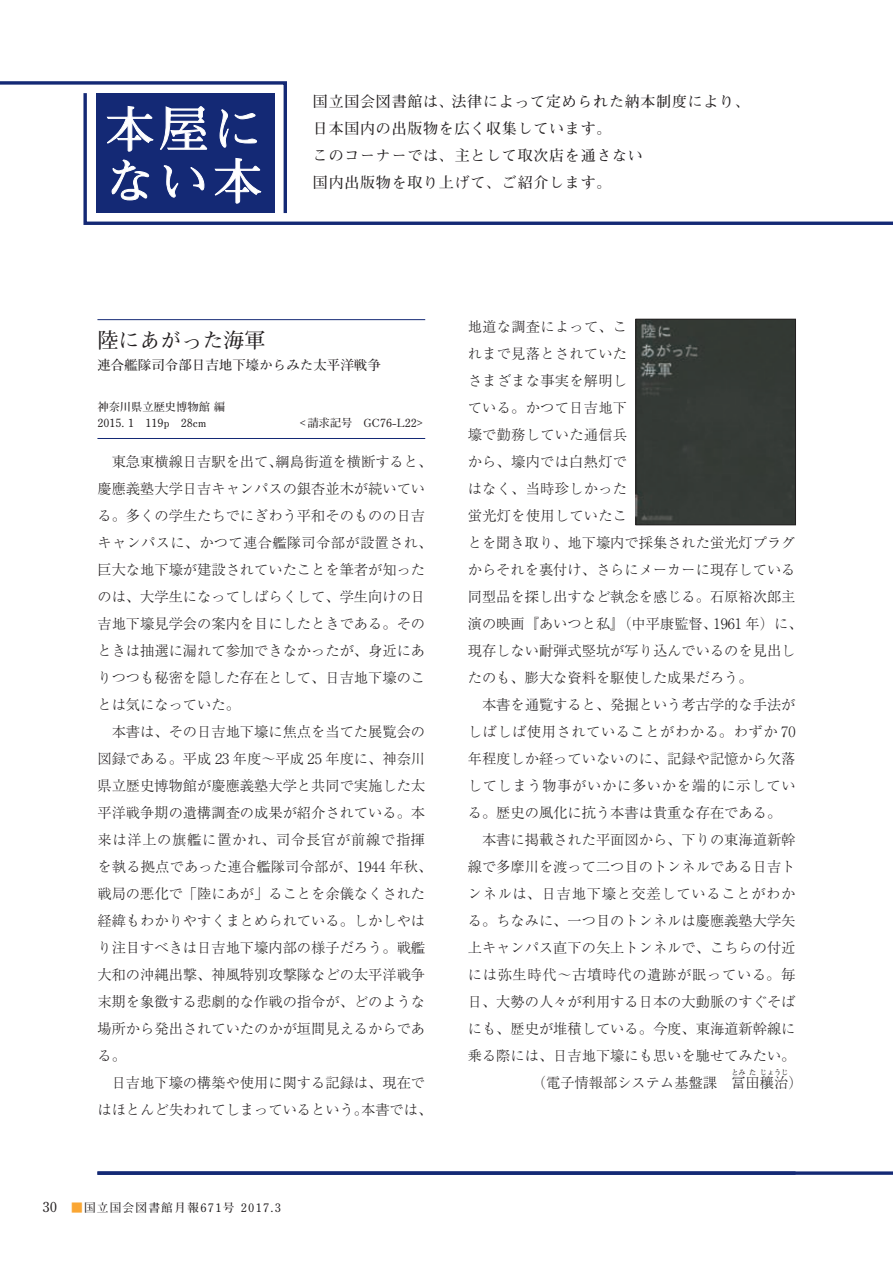
<style>
.page{position:relative;width:893px;height:1263px;background:#fff}
.page>*{position:absolute;margin:0;border:0;box-sizing:border-box;transform-origin:0 0}
.t1{font:21px "Futo Min A101 Pro Bold 90 msp RKSJ H";color:#231f20}
.t2{font:15px/27px "Futo Min A101 Pro Bold 90 msp RKSJ H";letter-spacing:.05em;color:#231f20}
.t3{font:14.25px/27px "Ryumin Pro Light 90 msp RKSJ H";color:#231f20}
.t4{font:14.25px "Ryumin Pro Light 90 msp RKSJ H";letter-spacing:.02em;color:#231f20}
.t5{font:14.25px "Ryumin Pro Light 90 msp RKSJ H";letter-spacing:.05em;color:#231f20}
.t6{font:14.25px "Ryumin Pro Light 90 msp RKSJ H";letter-spacing:.04em;color:#231f20}
.t7{font:13.5px "Futo Min A101 Pro Bold 90 msp RKSJ H";color:#231f20}
.t8{font:11.7px "Futo Min A101 Pro Bold 90 msp RKSJ H";letter-spacing:.1em;color:#231f20}
.t9{font:11.25px/15.8px "Futo Min A101 Pro Bold 90 msp RKSJ H";color:#231f20}
.t10{font:7.2px "Ryumin Pro Light 90 msp RKSJ H";color:#231f20}
.s1{font-size:13.8px}
.s2{color:#faa633}
</style>
<div class="page">
<svg style="left:83px;top:216px;width:810px;height:9px"></svg>
<svg style="left:0;top:81px;width:287px;height:135px"></svg>
<hr style="left:97px;top:319px;width:328px;height:1px;background:#142975">
<svg style="left:795px;top:1171px;width:98px;height:4px"></svg>
<hr style="left:97px;top:438px;width:328px;height:1px;background:#142975">
<svg style="left:97px;top:1171px;width:698px;height:4px;background:#1f347b"></svg>
<div style="left:638px;top:321px;width:156px;height:202px;background:#353a36"></div>
<div style="left:636px;top:319px;width:160px;height:206px;border:1px solid #231f20"></div>
<p class="t2" style="left:313px;top:90px;width:439px">国立国会図書館は、法律によって定められた納本制度により、日本国内の出版物を広く収集しています。<br>このコーナーでは、主として取次店を通さない<br>国内出版物を取り上げて、ご紹介します。</p>
<h1 class="t1" style="left:97px;top:333px;width:169px">陸にあがった海軍</h1>
<p class="t7" style="left:97px;top:360px;width:285px">連合艦隊司令部日吉地下壕からみた太平洋戦争</p>
<p class="t9" style="left:97px;top:401px;width:140px">神奈川県立歴史博物館 編　<br>2015. 1　119p　28cm　</p>
<p class="t9" style="left:300px;top:417px;width:125px">&lt;請求記号　GC76-L22&gt;</p>
<p class="t3" style="left:97px;top:450px;width:336px">　東急東横線日吉駅を出て、綱島街道を横断すると、慶應義塾大学日吉キャンパスの銀杏並木が続いている。多くの学生たちでにぎわう平和そのものの日吉キャンパスに、かつて連合艦隊司令部が設置され、巨大な地下壕が建設されていたことを筆者が知ったのは、大学生になってしばらくして、学生向けの日吉地下壕見学会の案内を目にしたときである。そのときは抽選に漏れて参加できなかったが、身近にありつつも秘密を隠した存在として、日吉地下壕のことは気になっていた。<br>　本書は、その日吉地下壕に焦点を当てた展覧会の図録である。平成 23 年度～平成 25 年度に、神奈川県立歴史博物館が慶應義塾大学と共同で実施した太平洋戦争期の遺構調査の成果が紹介されている。本来は洋上の旗艦に置かれ、司令長官が前線で指揮を執る拠点であった連合艦隊司令部が、1944 年秋、戦局の悪化で「陸にあが」ることを余儀なくされた経緯もわかりやすくまとめられている。しかしやはり注目すべきは日吉地下壕内部の様子だろう。戦艦大和の沖縄出撃、神風特別攻撃隊などの太平洋戦争末期を象徴する悲劇的な作戦の指令が、どのような場所から発出されていたのかが垣間見えるからである。<br>　日吉地下壕の構築や使用に関する記録は、現在ではほとんど失われてしまっているという。本書では、</p>
<p class="t8" style="left:43px;top:1203px;width:240px"><span class="s1">30　</span><span class="s2">■</span>国立国会図書館月報671号 2017.3</p>
<p class="t4" style="left:468px;top:322px;width:161px">地道な調査によって、こ</p>
<p class="t4" style="left:468px;top:349px;width:161px">れまで見落とされていた</p>
<p class="t4" style="left:468px;top:376px;width:161px">さまざまな事実を解明し</p>
<p class="t4" style="left:468px;top:403px;width:161px">ている。かつて日吉地下</p>
<p class="t4" style="left:468px;top:430px;width:161px">壕で勤務していた通信兵</p>
<p class="t4" style="left:468px;top:457px;width:161px">から、壕内では白熱灯で</p>
<p class="t4" style="left:468px;top:484px;width:161px">はなく、当時珍しかった</p>
<p class="t4" style="left:468px;top:511px;width:161px">蛍光灯を使用していたこ</p>
<p class="t3" style="left:468px;top:531px;width:329px">とを聞き取り、地下壕内で採集された蛍光灯プラグ</p>
<p class="t3" style="left:468px;top:558px;width:329px">からそれを裏付け、さらにメーカーに現存している</p>
<p class="t3" style="left:468px;top:585px;width:329px">同型品を探し出すなど執念を感じる。石原裕次郎主</p>
<p class="t3" style="left:468px;top:612px;width:336px">演の映画『あいつと私』（中平康監督、1961 年）に、</p>
<p class="t3" style="left:468px;top:639px;width:329px">現存しない耐弾式竪坑が写り込んでいるのを見出し</p>
<p class="t3" style="left:468px;top:666px;width:286px">たのも、膨大な資料を駆使した成果だろう。</p>
<p class="t3" style="left:468px;top:693px;width:329px">　本書を通覧すると、発掘という考古学的な手法が</p>
<p class="t6" style="left:468px;top:727px;width:329px">しばしば使用されていることがわかる。わずか 70</p>
<p class="t3" style="left:468px;top:747px;width:329px">年程度しか経っていないのに、記録や記憶から欠落</p>
<p class="t5" style="left:468px;top:781px;width:329px">してしまう物事がいかに多いかを端的に示してい</p>
<p class="t3" style="left:468px;top:801px;width:315px">る。歴史の風化に抗う本書は貴重な存在である。</p>
<p class="t3" style="left:468px;top:828px;width:329px">　本書に掲載された平面図から、下りの東海道新幹</p>
<p class="t3" style="left:468px;top:855px;width:329px">線で多摩川を渡って二つ目のトンネルである日吉ト</p>
<p class="t5" style="left:468px;top:889px;width:329px">ンネルは、日吉地下壕と交差していることがわか</p>
<p class="t3" style="left:468px;top:909px;width:329px">る。ちなみに、一つ目のトンネルは慶應義塾大学矢</p>
<p class="t3" style="left:468px;top:936px;width:329px">上キャンパス直下の矢上トンネルで、こちらの付近</p>
<p class="t5" style="left:468px;top:970px;width:329px">には弥生時代～古墳時代の遺跡が眠っている。毎</p>
<p class="t3" style="left:468px;top:990px;width:329px">日、大勢の人々が利用する日本の大動脈のすぐそば</p>
<p class="t3" style="left:468px;top:1017px;width:329px">にも、歴史が堆積している。今度、東海道新幹線に</p>
<p class="t3" style="left:468px;top:1044px;width:329px">乗る際には、日吉地下壕にも思いを馳せてみたい。</p>
<p class="t3" style="left:532px;top:1071px;width:272px">（電子情報部システム基盤課　冨田穰治）</p>
<p class="t10" style="left:731px;top:1069px;width:16px">とみ</p>
<p class="t10" style="left:749px;top:1069px;width:9px">た</p>
<p class="t10" style="left:760px;top:1069px;width:30px">じょうじ</p>
</div>
